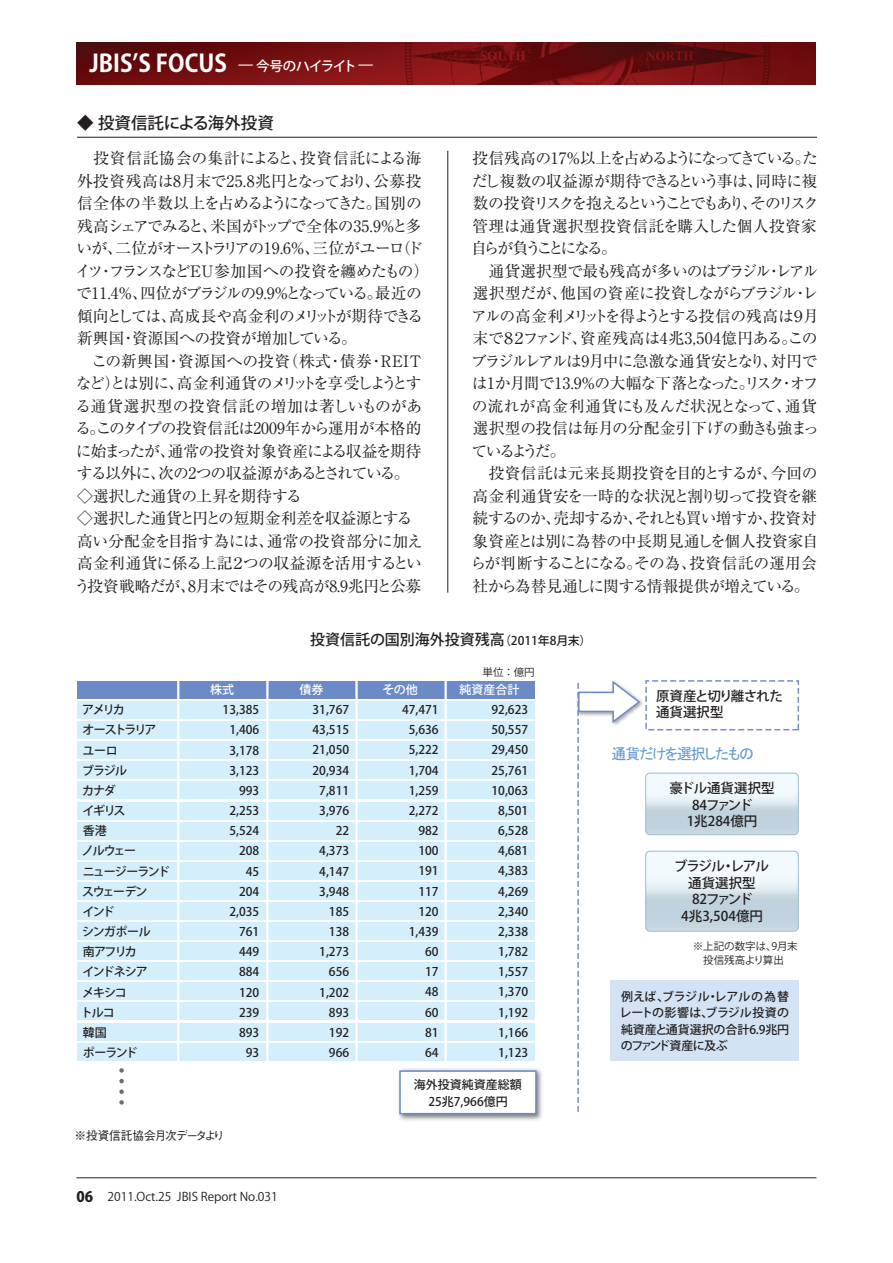
<style>
.page{position:relative;width:893px;height:1263px;background:#fff}
.page>*{position:absolute;margin:0;border:0;box-sizing:border-box;transform-origin:0 0}
.t1{font:700 24px "Koz Go Pro";color:#fff;scale:.95 1}
.t2{font:500 16.5px "Koz Go Pro";color:#231f20}
.t3{font:15.75px/22.5px "Ryumin Pro";letter-spacing:-.035em;color:#231f20}
.t4{font:500 15px "Koz Go Pro";color:#231f20}
.t5{font:15px "MS P Gothic";letter-spacing:-.07em;color:#6599d1}
.t6{font:500 13.5px/16.5px "Koz Go Pro";color:#231f20;text-align:center}
.t7{font:500 13.5px/16.5px "Koz Go Pro";letter-spacing:-.02em;color:#231f20}
.t8{font:500 12px/20.1px "Koz Go Pro";color:#231f20;text-align:right}
.t9{font:500 12px/20.1px "Koz Go Pro";letter-spacing:-.1em;color:#231f20}
.t10{font:12px "Koz Go Pro";color:#231f20}
.t11{font:500 12px "Gothic BBB Pro";letter-spacing:-.075em;color:#231f20}
.t12{font:500 12px "Koz Go Pro";color:#fff}
.t13{font:10.5px/13.5px "Koz Go Pro";color:#231f20}
.s1{font-weight:500;font-size:13.5px}
.s2{font-size:12px}
.s3{font-weight:800;font-size:14.4px}
</style>
<div class="page">
<div style="left:77px;top:681px;width:457px;height:18px;background:#6c8bc6"></div>
<div style="left:77px;top:701px;width:457px;height:18px;background:#d4effb"></div>
<div style="left:77px;top:721px;width:457px;height:18px;background:#d4effb"></div>
<div style="left:77px;top:741px;width:457px;height:18px;background:#d4effb"></div>
<div style="left:77px;top:761px;width:457px;height:18px;background:#d4effb"></div>
<div style="left:77px;top:781px;width:457px;height:18px;background:#d4effb"></div>
<div style="left:77px;top:802px;width:457px;height:17px;background:#d4effb"></div>
<div style="left:77px;top:822px;width:457px;height:18px;background:#d4effb"></div>
<div style="left:77px;top:842px;width:457px;height:18px;background:#d4effb"></div>
<div style="left:77px;top:862px;width:457px;height:18px;background:#d4effb"></div>
<div style="left:77px;top:882px;width:457px;height:18px;background:#d4effb"></div>
<div style="left:77px;top:902px;width:457px;height:18px;background:#d4effb"></div>
<div style="left:77px;top:922px;width:457px;height:18px;background:#d4effb"></div>
<div style="left:77px;top:942px;width:457px;height:18px;background:#d4effb"></div>
<div style="left:77px;top:962px;width:457px;height:18px;background:#d4effb"></div>
<div style="left:77px;top:982px;width:457px;height:18px;background:#d4effb"></div>
<div style="left:77px;top:1002px;width:457px;height:18px;background:#d4effb"></div>
<div style="left:77px;top:1023px;width:457px;height:18px;background:#d4effb"></div>
<div style="left:77px;top:1043px;width:457px;height:18px;background:#d4effb"></div>
<img style="left:76px;top:42px;width:739px;height:43px">
<hr style="left:76px;top:1177px;width:740px;height:1px;background:#231f20">
<hr style="left:447px;top:151px;width:1px;height:442px;background:#231f20">
<hr style="left:77px;top:137px;width:740px;height:1px;background:#231f20">
<img style="left:398px;top:1068px;width:144px;height:53px">
<div style="left:399px;top:1070px;width:138px;height:44px;background:#fff;border:2px solid #6c8bc6"></div>
<hr style="left:177px;top:678px;width:2px;height:390px;background:#fff">
<hr style="left:266px;top:678px;width:2px;height:390px;background:#fff">
<hr style="left:355px;top:678px;width:3px;height:390px;background:#fff">
<hr style="left:444px;top:678px;width:3px;height:390px;background:#fff">
<svg style="left:577px;top:680px;width:221px;height:432px"></svg>
<div style="left:645px;top:851px;width:154px;height:81px;border:1px solid #9cbccb;border-radius:4px"></div>
<svg style="left:119px;top:1070px;width:5px;height:35px"></svg>
<h1 class="t1" style="left:89px;top:48px;width:301px">JBISʼS FOCUS <span class="s1">̶ 今号のハイライト̶</span></h1>
<p class="t2" style="left:77px;top:113px;width:198px">◆ 投資信託による海外投資</p>
<p class="t3" style="left:75px;top:146px;width:356px">　投資信託協会の集計によると、投資信託による海外投資残高は8月末で25.8兆円となっており、公募投信全体の半数以上を占めるようになってきた。国別の残高シェアでみると、米国がトップで全体の35.9％と多いが、二位がオーストラリアの19.6％、三位がユーロ（ドイツ・フランスなどEU参加国への投資を纏めたもの）で11.4％、四位がブラジルの9.9％となっている。最近の傾向としては、高成長や高金利のメリットが期待できる新興国・資源国への投資が増加している。<br>　この新興国・資源国への投資（株式・債券・REITなど）とは別に、高金利通貨のメリットを享受しようとする通貨選択型の投資信託の増加は著しいものがある。このタイプの投資信託は2009年から運用が本格的に始まったが、通常の投資対象資産による収益を期待する以外に、次の2つの収益源があるとされている。<br>◇選択した通貨の上昇を期待する<br>◇選択した通貨と円との短期金利差を収益源とする高い分配金を目指す為には、通常の投資部分に加え高金利通貨に係る上記２つの収益源を活用するという投資戦略だが、8月末ではその残高が8.9兆円と公募</p>
<p class="t3" style="left:470px;top:146px;width:350px">投信残高の17％以上を占めるようになってきている。ただし複数の収益源が期待できるという事は、同時に複数の投資リスクを抱えるということでもあり、そのリスク管理は通貨選択型投資信託を購入した個人投資家自らが負うことになる。<br>　通貨選択型で最も残高が多いのはブラジル・レアル選択型だが、他国の資産に投資しながらブラジル・レアルの高金利メリットを得ようとする投信の残高は９月末で８２ファンド、資産残高は4兆3,504億円ある。このブラジルレアルは9月中に急激な通貨安となり、対円では1か月間で13.9％の大幅な下落となった。リスク・オフの流れが高金利通貨にも及んだ状況となって、通貨選択型の投信は毎月の分配金引下げの動きも強まっているようだ。<br>　投資信託は元来長期投資を目的とするが、今回の高金利通貨安を一時的な状況と割り切って投資を継続するのか、売却するか、それとも買い増すか、投資対象資産とは別に為替の中長期見通しを個人投資家自らが判断することになる。その為、投資信託の運用会社から為替見通しに関する情報提供が増えている。</p>
<p class="t4" style="left:310px;top:630px;width:283px">投資信託の国別海外投資残高<span class="s2">（2011年8月末）</span></p>
<p class="t13" style="left:483px;top:666px;width:54px">単位 ： 億円</p>
<p class="t12" style="left:210px;top:682px;width:25px">株式</p>
<p class="t12" style="left:299px;top:682px;width:25px">債券</p>
<p class="t12" style="left:383px;top:682px;width:37px">その他</p>
<p class="t12" style="left:460px;top:682px;width:61px">純資産合計</p>
<p class="t9" style="left:81px;top:700px;width:90px">アメリカ<br>オーストラリアユーロ<br>ブラジル<br>カナダ<br>イギリス<br>香港<br>ノルウェー<br>ニュージーランドスウェーデン<br>インド<br>シンガポール<br>南アフリカ<br>インドネシア<br>メキシコ<br>トルコ<br>韓国<br>ポーランド</p>
<p class="t8" style="left:223px;top:700px;width:38px">13,385<br>1,406<br>3,178<br>3,123<br>993<br>2,253<br>5,524<br>208<br>45<br>204<br>2,035<br>761<br>449<br>884<br>120<br>239<br>893<br>93</p>
<p class="t8" style="left:312px;top:700px;width:38px">31,767<br>43,515<br>21,050<br>20,934<br>7,811<br>3,976<br>22<br>4,373<br>4,147<br>3,948<br>185<br>138<br>1,273<br>656<br>1,202<br>893<br>192<br>966</p>
<p class="t8" style="left:402px;top:700px;width:38px">47,471<br>5,636<br>5,222<br>1,704<br>1,259<br>2,272<br>982<br>100<br>191<br>117<br>120<br>1,439<br>60<br>17<br>48<br>60<br>81<br>64</p>
<p class="t8" style="left:491px;top:700px;width:38px;text-align:center">92,623<br>50,557<br>29,450<br>25,761<br>10,063<br>8,501<br>6,528<br>4,681<br>4,383<br>4,269<br>2,340<br>2,338<br>1,782<br>1,557<br>1,370<br>1,192<br>1,166<br>1,123</p>
<p class="t11" style="left:75px;top:1126px;width:152px">※投資信託協会月次データより</p>
<p class="t10" style="left:76px;top:1189px;width:203px"><span class="s3">06</span> 2011.Oct.25 JBIS Report No.031</p>
<p class="t8" style="left:414px;top:1077px;width:109px;line-height:16.5px;text-align:center">海外投資純資産総額<br>25兆7,966億円</p>
<p class="t7" style="left:656px;top:688px;width:128px">原資産と切り離された通貨選択型</p>
<p class="t5" style="left:611px;top:746px;width:144px">通貨だけを選択したもの</p>
<p class="t6" style="left:669px;top:781px;width:107px">豪ドル通貨選択型<br>84ファンド<br>1兆284億円</p>
<p class="t6" style="left:674px;top:859px;width:96px">ブラジル・レアル通貨選択型<br>82ファンド<br>4兆3,504億円</p>
<p class="t13" style="left:693px;top:940px;width:106px">※上記の数字は、9月末　投信残高より算出</p>
<p class="t8" style="left:619px;top:989px;width:171px;line-height:16.5px;text-align:justify">例えば、ブラジル・レアルの為替レートの影響は、ブラジル投資の純資産と通貨選択の合計6.9兆円のファンド資産に及ぶ</p>
</div>
